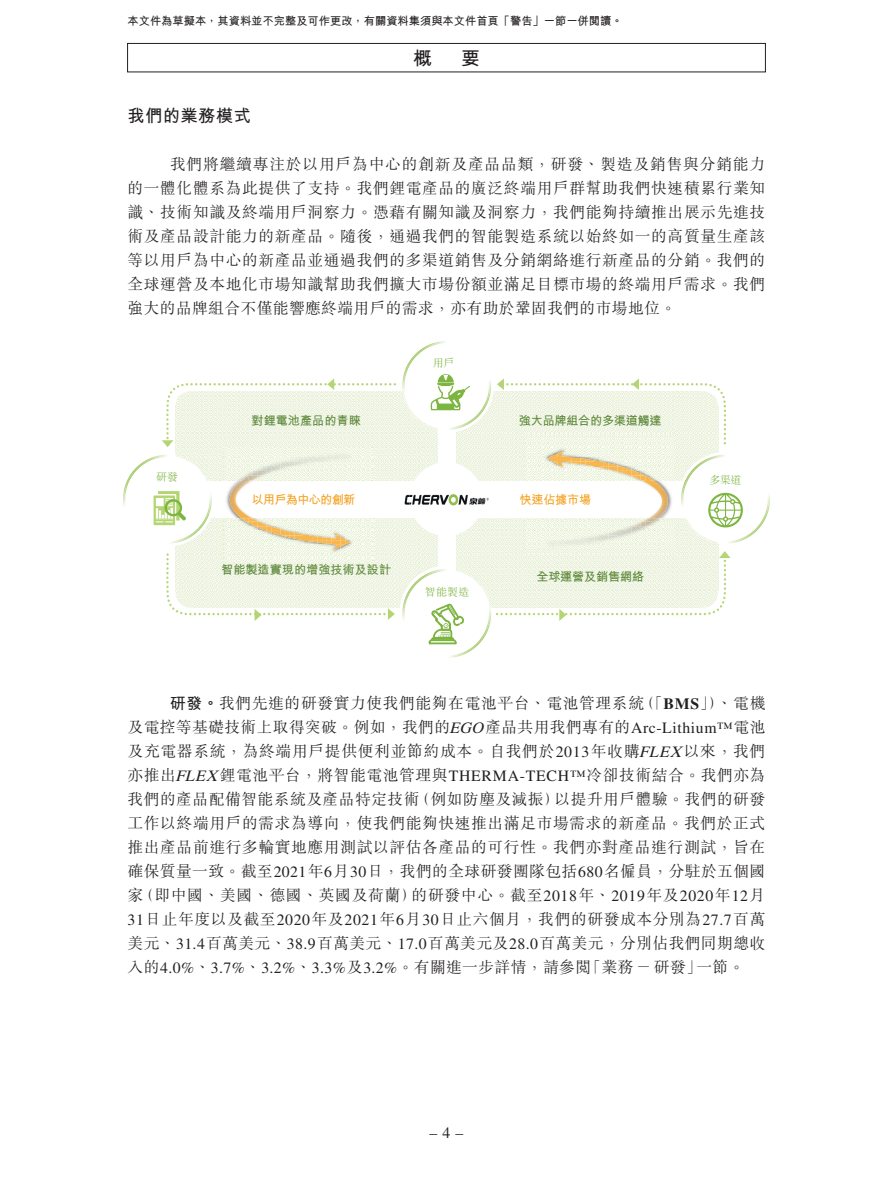
<style>
.page{position:relative;width:893px;height:1191px;background:#fff}
.page>*{position:absolute;margin:0;border:0;box-sizing:border-box;transform-origin:0 0}
.t1{font:700 18.75px "M Hei HK";color:#231f20}
.t2{font:700 17.25px "M Hei HK";letter-spacing:.025em;color:#231f20}
.t3{font:300 15.75px/24px "M Sung HK";letter-spacing:.025em;color:#231f20;text-align:justify}
.t4{font:15.75px "Times LT Std";color:#231f20}
.t5{font:12.15px "M Hei HK Bold E Ten B5 H";color:#5e883b}
.t6{font:12.15px "M Hei HK Bold E Ten B5 H";letter-spacing:-.055em;color:#f5a220}
.t7{font:12.15px "M Hei HK Bold E Ten B5 H";letter-spacing:-.025em;color:#5e883b}
.t8{font:700 11.25px "M Hei HK";color:#231f20}
.t9{font:10.95px "M Sung HK Light E Ten B5 H";letter-spacing:.01em;color:#7db541}
.s1{font-family:"M Hei HK";font-weight:700}
.s2{font-family:"Times LT Std";font-weight:700}
.s3{font-family:"Times LT Std";font-weight:400;font-style:italic}
.s4{font-family:"Times LT Std";font-weight:400}
</style>
<div class="page">
<div style="left:127px;top:43px;width:639px;height:29px;border:1px solid #231f20"></div>
<svg style="left:125px;top:343px;width:645px;height:315px"></svg>
<img style="left:398px;top:482px;width:93px;height:30px">
<img style="left:409px;top:482px;width:74px;height:30px">
<p class="t8" style="left:128px;top:13px;width:496px">本文件為草擬本，其資料並不完整及可作更改，有關資料集須與本文件首頁「警告」一節一併閱讀。</p>
<p class="t1" style="left:413px;top:44px;width:20px">概</p>
<p class="t1" style="left:461px;top:44px;width:20px">要</p>
<p class="t2" style="left:128px;top:103px;width:125px">我們的業務模式</p>
<p class="t3" style="left:128px;top:151px;width:639px;text-indent:43px">我們將繼續專注於以用戶為中心的創新及產品品類，研發、製造及銷售與分銷能力的一體化體系為此提供了支持。我們鋰電產品的廣泛終端用戶群幫助我們快速積累行業知識、技術知識及終端用戶洞察力。憑藉有關知識及洞察力，我們能夠持續推出展示先進技術及產品設計能力的新產品。隨後，通過我們的智能製造系統以始終如一的高質量生產該等以用戶為中心的新產品並通過我們的多渠道銷售及分銷網絡進行新產品的分銷。我們的全球運營及本地化市場知識幫助我們擴大市場份額並滿足目標市場的終端用戶需求。我們強大的品牌組合不僅能響應終端用戶的需求，亦有助於鞏固我們的市場地位。</p>
<p class="t9" style="left:433px;top:355px;width:23px">用戶</p>
<p class="t9" style="left:156px;top:469px;width:24px">研發</p>
<p class="t5" style="left:252px;top:411px;width:111px">對鋰電池產品的青睞</p>
<p class="t7" style="left:519px;top:411px;width:144px">強大品牌組合的多渠道觸達</p>
<p class="t6" style="left:251px;top:490px;width:105px">以用戶為中心的創新</p>
<p class="t6" style="left:519px;top:490px;width:73px">快速佔據市場</p>
<p class="t5" style="left:221px;top:560px;width:171px">智能製造實現的增強技術及設計</p>
<p class="t9" style="left:425px;top:584px;width:46px">智能製造</p>
<p class="t5" style="left:536px;top:567px;width:109px">全球運營及銷售網絡</p>
<p class="t9" style="left:709px;top:472px;width:34px">多渠道</p>
<p class="t3" style="left:128px;top:690px;width:639px;text-indent:43px"><span class="s1">研發。</span>我們先進的研發實力使我們能夠在電池平台、電池管理系統（「<span class="s2">BMS</span>」）、電機及電控等基礎技術上取得突破。例如，我們的<span class="s3">EGO</span>產品共用我們專有的<span class="s4">Arc-Lithium™</span>電池及充電器系統，為終端用戶提供便利並節約成本。自我們於<span class="s4">2013</span>年收購<span class="s3">FLEX</span>以來，我們亦推出<span class="s3">FLEX</span>鋰電池平台，將智能電池管理與<span class="s4">THERMA-TECH™</span>冷卻技術結合。我們亦為我們的產品配備智能系統及產品特定技術（例如防塵及減振）以提升用戶體驗。我們的研發工作以終端用戶的需求為導向，使我們能夠快速推出滿足市場需求的新產品。我們於正式推出產品前進行多輪實地應用測試以評估各產品的可行性。我們亦對產品進行測試，旨在確保質量一致。截至<span class="s4">2021</span>年<span class="s4">6</span>月<span class="s4">30</span>日，我們的全球研發團隊包括<span class="s4">680</span>名僱員，分駐於五個國家（即中國、美國、德國、英國及荷蘭）的研發中心。截至<span class="s4">2018</span>年、<span class="s4">2019</span>年及<span class="s4">2020</span>年<span class="s4">12</span>月<span class="s4">31</span>日止年度以及截至<span class="s4">2020</span>年及<span class="s4">2021</span>年<span class="s4">6</span>月<span class="s4">30</span>日止六個月，我們的研發成本分別為<span class="s4">27.7</span>百萬美元、<span class="s4">31.4</span>百萬美元、<span class="s4">38.9</span>百萬美元、<span class="s4">17.0</span>百萬美元及<span class="s4">28.0</span>百萬美元，分別佔我們同期總收入的<span class="s4">4.0%</span>、<span class="s4">3.7%</span>、<span class="s4">3.2%</span>、<span class="s4">3.3%</span>及<span class="s4">3.2%</span>。有關進一步詳情，請參閱「業務－研發」一節。</p>
<p class="t4" style="left:430px;top:1124px;width:35px">– 4 –</p>
</div>
